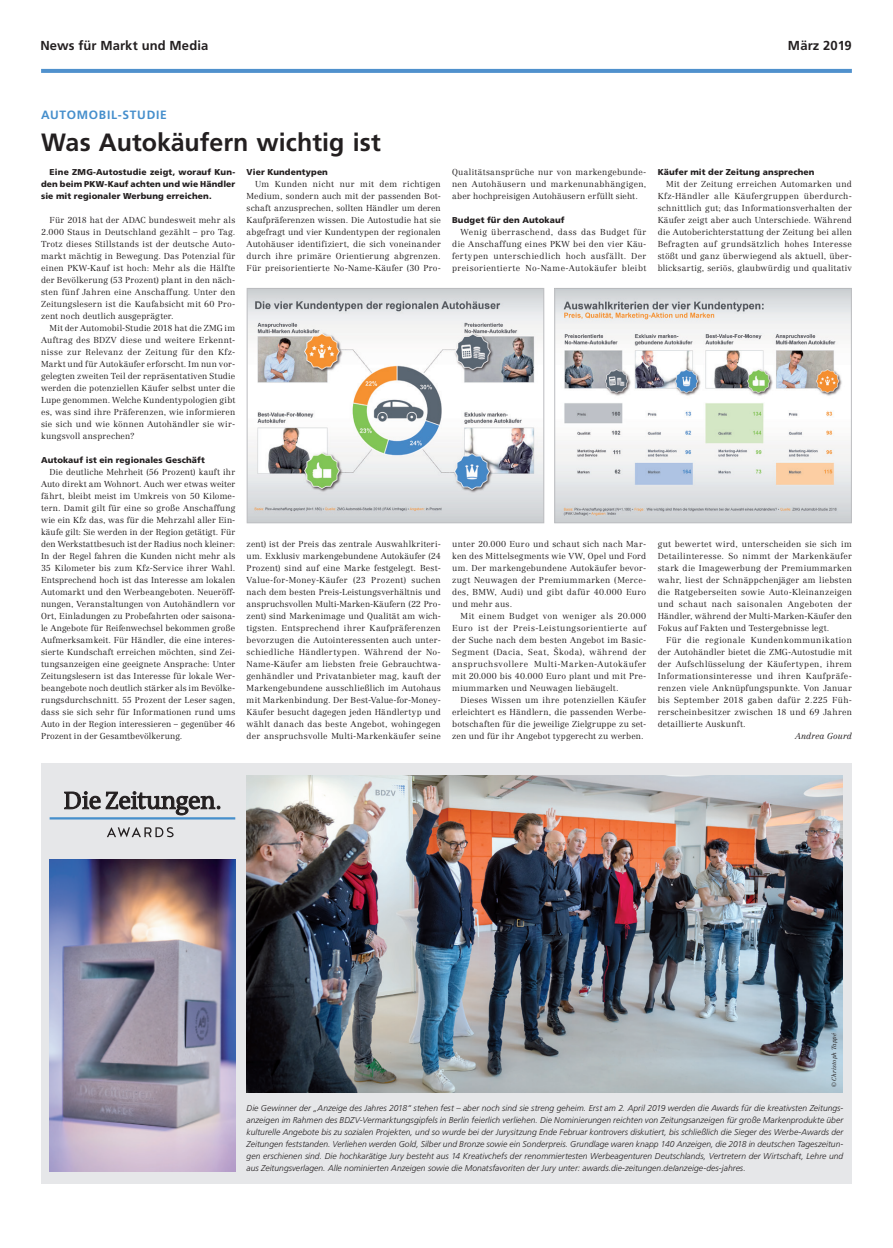
<style>
.page{position:relative;width:893px;height:1248px;background:#fff}
.page>*{position:absolute;margin:0;border:0;box-sizing:border-box;transform-origin:0 0}
.t1{font:700 25px "Frutiger";color:#231f20}
.t2{font:700 13px "Frutiger";letter-spacing:.005em;color:#231f20}
.t3{font:700 12px "Frutiger";letter-spacing:.06em;color:#468fcc}
.t4{font:300 8.5px/12px "Centennial";letter-spacing:.025em;color:#231f20;text-align:justify}
.t5{font:italic 300 8.5px/12px "Frutiger";letter-spacing:.005em;color:#231f20;text-align:justify}
.t6{font:900 8.5px/12px "Frutiger";letter-spacing:.015em;color:#231f20;text-align:justify}
.t7{font:italic 300 8.5px "Centennial";letter-spacing:.01em;color:#231f20}
.t8{font:italic 300 6px "Centennial";letter-spacing:.015em;color:#231f20}
</style>
<div class="page">
<svg style="left:41px;top:69px;width:811px;height:4px;fill:#5091cd"></svg>
<img style="left:249px;top:290px;width:293px;height:231px">
<div style="left:247px;top:288px;width:297px;height:235px;border:1px solid #bcbdc0"></div>
<img style="left:556px;top:290px;width:294px;height:231px">
<div style="left:554px;top:288px;width:298px;height:235px;border:1px solid #bcbdc0"></div>
<div style="left:41px;top:763px;width:811px;height:420px;background:#e6e7e9"></div>
<img style="left:247px;top:775px;width:596px;height:317px">
<img style="left:50px;top:859px;width:185px;height:312px">
<svg style="left:64px;top:791px;width:156px;height:24px"></svg>
<hr style="left:50px;top:817px;width:185px;height:2px;background:#468fcc">
<svg style="left:107px;top:827px;width:67px;height:10px"></svg>
<h2 class="t2" style="left:40px;top:38px;width:169px">News für Markt und Media</h2>
<h2 class="t2" style="left:788px;top:38px;width:65px">März 2019</h2>
<h3 class="t3" style="left:41px;top:108px;width:127px">AUTOMOBIL-STUDIE</h3>
<h1 class="t1" style="left:41px;top:127px;width:341px">Was Autokäufern wichtig ist</h1>
<p class="t6" style="left:41px;top:165px;width:196px;text-indent:9px">Eine ZMG-Autostudie zeigt, worauf Kun&shy;den beim PKW-Kauf achten und wie Händler sie mit regionaler Werbung erreichen.</p>
<p class="t4" style="left:41px;top:214px;width:196px;text-indent:8px">Für 2018 hat der ADAC bundesweit mehr als 2.000 Staus in Deutschland gezählt – pro Tag.<br>Trotz dieses Stillstands ist der deutsche Auto&shy;markt mächtig in Bewegung. Das Potenzial für einen PKW-Kauf ist hoch: Mehr als die Hälfte der Bevölkerung (53 Prozent) plant in den näch&shy;sten fünf Jahren eine Anschaffung. Unter den Zeitungslesern ist die Kaufabsicht mit 60 Pro&shy;zent noch deutlich ausgeprägter.</p>
<p class="t4" style="left:41px;top:322px;width:196px;text-indent:8px">Mit der Automobil-Studie 2018 hat die ZMG im Auftrag des BDZV diese und weitere Erkennt&shy;nisse zur Relevanz der Zeitung für den Kfz-Markt und für Autokäufer erforscht. Im nun vor&shy;gelegten zweiten Teil der repräsentativen Studie werden die potenziellen Käufer selbst unter die Lupe genommen. Welche Kundentypologien gibt es, was sind ihre Präferenzen, wie informieren sie sich und wie können Autohändler sie wir&shy;kungsvoll ansprechen?</p>
<p class="t6" style="left:41px;top:454px;width:165px">Autokauf ist ein regionales Geschäft</p>
<p class="t4" style="left:41px;top:466px;width:196px;text-indent:8px">Die deutliche Mehrheit (56 Prozent) kauft ihr Auto direkt am Wohnort. Auch wer etwas weiter fährt, bleibt meist im Umkreis von 50 Kilome&shy;tern. Damit gilt für eine so große Anschaffung wie ein Kfz das, was für die Mehrzahl aller Ein&shy;käufe gilt: Sie werden in der Region getätigt. Für den Werkstattbesuch ist der Radius noch kleiner:<br>In der Regel fahren die Kunden nicht mehr als 35 Kilometer bis zum Kfz-Service ihrer Wahl.<br>Entsprechend hoch ist das Interesse am lokalen Automarkt und den Werbeangeboten. Neueröff&shy;nungen, Veranstaltungen von Autohändlern vor Ort, Einladungen zu Probefahrten oder saisona&shy;le Angebote für Reifenwechsel bekommen große Aufmerksamkeit. Für Händler, die eine interes&shy;sierte Kundschaft erreichen möchten, sind Zei&shy;tungsanzeigen eine geeignete Ansprache: Unter Zeitungslesern ist das Interesse für lokale Wer&shy;beangebote noch deutlich stärker als im Bevölke&shy;rungsdurchschnitt. 55 Prozent der Leser sagen, dass sie sich sehr für Informationen rund ums Auto in der Region interessieren – gegenüber 46<br>Prozent in der Gesamtbevölkerung.</p>
<p class="t6" style="left:247px;top:166px;width:83px">Vier Kundentypen</p>
<p class="t4" style="left:247px;top:178px;width:196px;text-indent:9px">Um Kunden nicht nur mit dem richtigen Medium, sondern auch mit der passenden Bot&shy;schaft anzusprechen, sollten Händler um deren Kaufpräferenzen wissen. Die Autostudie hat sie abgefragt und vier Kundentypen der regionalen Autohäuser identifiziert, die sich voneinander durch ihre primäre Orientierung abgrenzen.<br>Für preisorientierte No-Name-Käufer (30 Pro-</p>
<p class="t4" style="left:247px;top:538px;width:196px">zent) ist der Preis das zentrale Auswahlkriteri&shy;um. Exklusiv markengebundene Autokäufer (24<br>Prozent) sind auf eine Marke festgelegt. Best-Value-for-Money-Käufer (23 Prozent) suchen nach dem besten Preis-Leistungsverhältnis und anspruchsvollen Multi-Marken-Käufern (22 Pro&shy;zent) sind Markenimage und Qualität am wich&shy;tigsten. Entsprechend ihrer Kaufpräferenzen bevorzugen die Autointeressenten auch unter&shy;schiedliche Händlertypen. Während der No-Name-Käufer am liebsten freie Gebrauchtwa&shy;genhändler und Privatanbieter mag, kauft der Markengebundene ausschließlich im Autohaus mit Markenbindung. Der Best-Value-for-Money-Käufer besucht dagegen jeden Händlertyp und wählt danach das beste Angebot, wohingegen der anspruchsvolle Multi-Markenkäufer seine</p>
<p class="t4" style="left:452px;top:166px;width:196px">Qualitätsansprüche nur von markengebunde&shy;nen Autohäusern und markenunabhängigen, aber hochpreisigen Autohäusern erfüllt sieht.</p>
<p class="t6" style="left:452px;top:214px;width:114px">Budget für den Autokauf</p>
<p class="t4" style="left:452px;top:226px;width:196px;text-indent:9px">Wenig überraschend, dass das Budget für die Anschaffung eines PKW bei den vier Käu&shy;fertypen unterschiedlich hoch ausfällt. Der preisorientierte No-Name-Autokäufer bleibt</p>
<p class="t6" style="left:658px;top:166px;width:158px">Käufer mit der Zeitung ansprechen</p>
<p class="t4" style="left:658px;top:178px;width:196px;text-indent:8px">Mit der Zeitung erreichen Automarken und Kfz-Händler alle Käufergruppen überdurch&shy;schnittlich gut; das Informationsverhalten der Käufer zeigt aber auch Unterschiede. Während die Autoberichterstattung der Zeitung bei allen Befragten auf grundsätzlich hohes Interesse stößt und ganz überwiegend als aktuell, über&shy;blicksartig, seriös, glaubwürdig und qualitativ</p>
<p class="t4" style="left:452px;top:538px;width:196px">unter 20.000 Euro und schaut sich nach Mar&shy;ken des Mittelsegments wie VW, Opel und Ford um. Der markengebundene Autokäufer bevor&shy;zugt Neuwagen der Premiummarken (Merce&shy;des, BMW, Audi) und gibt dafür 40.000 Euro und mehr aus.</p>
<p class="t4" style="left:452px;top:610px;width:196px;text-indent:8px">Mit einem Budget von weniger als 20.000<br>Euro ist der Preis-Leistungsorientierte auf der Suche nach dem besten Angebot im Basic-Segment (Dacia, Seat, Škoda), während der anspruchsvollere Multi-Marken-Autokäufer mit 20.000 bis 40.000 Euro plant und mit Pre&shy;miummarken und Neuwagen liebäugelt.</p>
<p class="t4" style="left:452px;top:694px;width:196px;text-indent:8px">Dieses Wissen um ihre potenziellen Käufer erleichtert es Händlern, die passenden Werbe&shy;botschaften für die jeweilige Zielgruppe zu set&shy;zen und für ihr Angebot typgerecht zu werben.</p>
<p class="t4" style="left:658px;top:538px;width:196px">gut bewertet wird, unterscheiden sie sich im Detailinteresse. So nimmt der Markenkäufer stark die Imagewerbung der Premiummarken wahr, liest der Schnäppchenjäger am liebsten die Ratgeberseiten sowie Auto-Kleinanzeigen und schaut nach saisonalen Angeboten der Händler, während der Multi-Marken-Käufer den Fokus auf Fakten und Testergebnisse legt.</p>
<p class="t4" style="left:658px;top:634px;width:196px;text-indent:8px">Für die regionale Kundenkommunikation der Autohändler bietet die ZMG-Autostudie mit der Aufschlüsselung der Käufertypen, ihrem Informationsinteresse und ihren Kaufpräfe&shy;renzen viele Anknüpfungspunkte. Von Januar bis September 2018 gaben dafür 2.225 Füh&shy;rerscheinbesitzer zwischen 18 und 69 Jahren detaillierte Auskunft.</p>
<p class="t7" style="left:795px;top:731px;width:58px">Andrea Gourd</p>
<p class="t8" style="left:830px;top:1087px;width:56px;rotate:-90deg">© Christoph Tappé</p>
<p class="t5" style="left:247px;top:1102px;width:598px">Die Gewinner der „Anzeige des Jahres 2018“ stehen fest – aber noch sind sie streng geheim. Erst am 2. April 2019 werden die Awards für die kreativsten Zeitungs&shy;anzeigen im Rahmen des BDZV-Vermarktungsgipfels in Berlin feierlich verliehen. Die Nominierungen reichten von Zeitungsanzeigen für große Markenprodukte über kulturelle Angebote bis zu sozialen Projekten, und so wurde bei der Jurysitzung Ende Februar kontrovers diskutiert, bis schließlich die Sieger des Werbe-Awards der Zeitungen feststanden. Verliehen werden Gold, Silber und Bronze sowie ein Sonderpreis. Grundlage waren knapp 140 Anzeigen, die 2018 in deutschen Tageszeitun&shy;gen erschienen sind. Die hochkarätige Jury besteht aus 14 Kreativchefs der renommiertesten Werbeagenturen Deutschlands, Vertretern der Wirtschaft, Lehre und aus Zeitungsverlagen. Alle nominierten Anzeigen sowie die Monatsfavoriten der Jury unter: awards.die-zeitungen.de/anzeige-des-jahres.</p>
</div>
